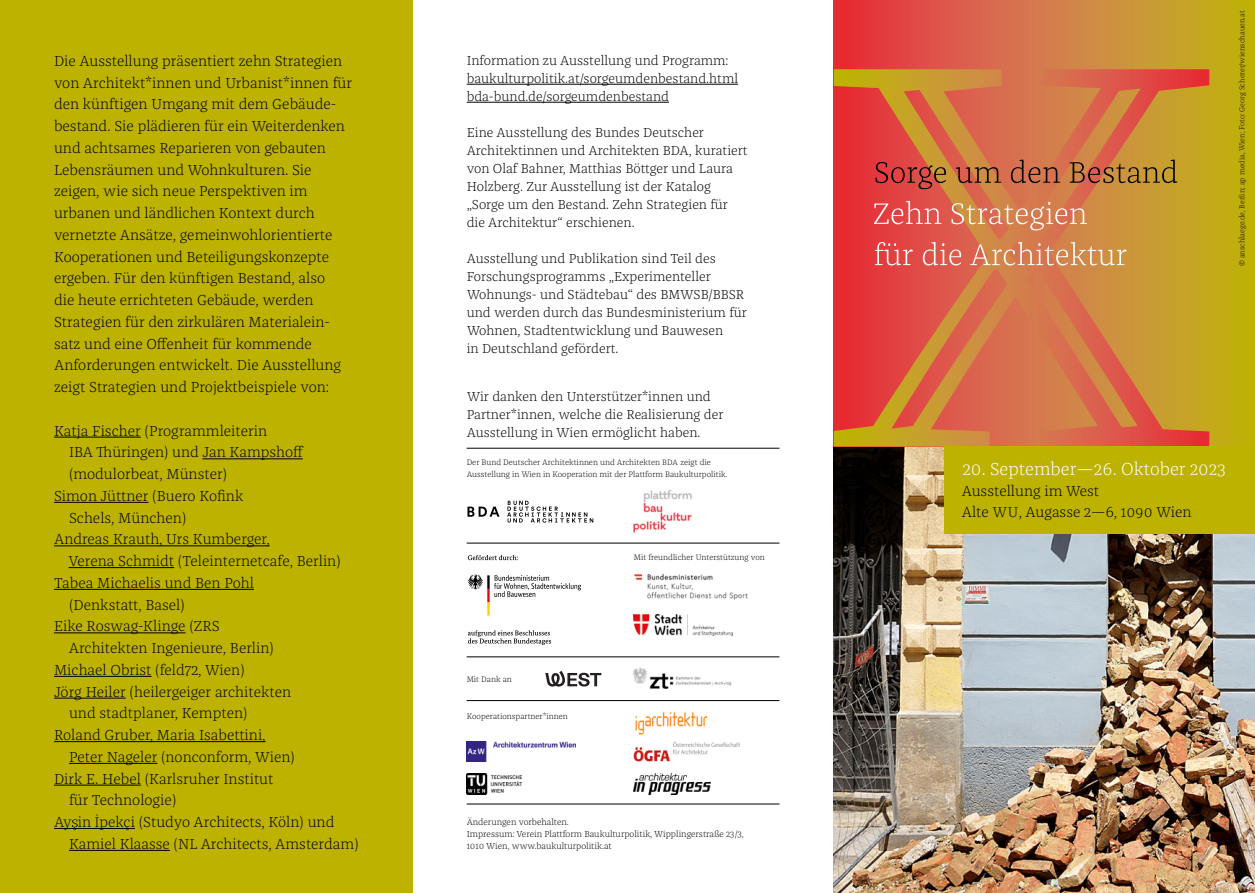
<style>
.page{position:relative;width:1255px;height:893px;background:#fff}
.page>*{position:absolute;margin:0;border:0;box-sizing:border-box;transform-origin:0 0}
.t1{font:300 18px "Franziska OT";color:#fff}
.t2{font:300 15px/21.8px "Franziska OT";color:#000}
.t3{font:300 13.5px/18px "Franziska OT";color:#000}
.t4{font:300 9px/12px "Franziska OT";color:#000}
.t5{font:300 8.25px/12px "Franziska OT";color:#000}
.t6{font:300 7.5px "Franziska OT";color:#000}
.s1{font-size:7.95px}
.s2{font-size:8.7px}
.s3{font-size:17.4px}
.s4{font-size:14.55px}
</style>
<div class="page">
<div style="left:0;top:0;width:412px;height:893px;background:#beb200"></div>
<img style="left:833px;top:446px;width:421px;height:447px">
<svg style="left:833px;top:0;width:421px;height:446px;background:#cc8a2a"></svg>
<svg style="left:833px;top:69px;width:376px;height:377px;background:#d4723d"></svg>
<svg style="left:874px;top:242px;width:252px;height:23px;background:#dd8566"></svg>
<svg style="left:873px;top:201px;width:213px;height:29px;background:#de7d62"></svg>
<svg style="left:875px;top:160px;width:302px;height:29px;background:#b6663a"></svg>
<div style="left:944px;top:446px;width:310px;height:88px;background:#beb200"></div>
<hr style="left:466px;top:84px;width:272px;height:1px;background:#000">
<hr style="left:466px;top:102px;width:203px;height:1px;background:#000">
<img style="left:633px;top:667px;width:99px;height:22px">
<svg style="left:545px;top:671px;width:56px;height:16px"></svg>
<img style="left:634px;top:573px;width:114px;height:27px">
<img style="left:634px;top:615px;width:98px;height:20px">
<svg style="left:468px;top:555px;width:50px;height:5px"></svg>
<svg style="left:468px;top:630px;width:83px;height:15px"></svg>
<svg style="left:467px;top:575px;width:114px;height:41px"></svg>
<hr style="left:466px;top:543px;width:313px;height:1px;background:#000">
<hr style="left:466px;top:657px;width:313px;height:1px;background:#000">
<hr style="left:466px;top:448px;width:313px;height:1px;background:#000">
<hr style="left:466px;top:700px;width:313px;height:1px;background:#000">
<hr style="left:466px;top:804px;width:313px;height:1px;background:#000">
<img style="left:466px;top:742px;width:109px;height:20px">
<img style="left:466px;top:773px;width:55px;height:21px">
<img style="left:634px;top:742px;width:106px;height:19px">
<img style="left:634px;top:774px;width:76px;height:20px">
<img style="left:634px;top:711px;width:74px;height:23px">
<img style="left:633px;top:490px;width:59px;height:43px">
<svg style="left:507px;top:501px;width:86px;height:22px"></svg>
<svg style="left:467px;top:507px;width:32px;height:10px"></svg>
<hr style="left:54px;top:437px;width:87px;height:1px;background:#000">
<hr style="left:202px;top:459px;width:101px;height:1px;background:#000">
<hr style="left:54px;top:502px;width:94px;height:1px;background:#000">
<hr style="left:54px;top:546px;width:215px;height:1px;background:#000">
<hr style="left:69px;top:567px;width:105px;height:1px;background:#000">
<hr style="left:54px;top:589px;width:200px;height:1px;background:#000">
<hr style="left:54px;top:633px;width:132px;height:1px;background:#000">
<hr style="left:54px;top:676px;width:97px;height:1px;background:#000">
<hr style="left:54px;top:698px;width:72px;height:1px;background:#000">
<hr style="left:54px;top:741px;width:211px;height:1px;background:#000">
<hr style="left:69px;top:763px;width:88px;height:1px;background:#000">
<hr style="left:54px;top:785px;width:87px;height:1px;background:#000">
<hr style="left:69px;top:850px;width:101px;height:1px;background:#000">
<svg style="left:72px;top:819px;width:6px;height:11px"></svg>
<svg style="left:95px;top:814px;width:4px;height:13px"></svg>
<hr style="left:54px;top:828px;width:81px;height:1px;background:#000">
<p class="t2" style="left:54px;top:50px;width:300px">Die Ausstellung präsentiert zehn Strategien von Architekt*innen und Urbanist*innen für den künftigen Umgang mit dem Gebäude&shy;bestand. Sie plädieren für ein Weiterdenken und achtsames Reparieren von gebauten Lebensräumen und Wohnkulturen. Sie zeigen, wie sich neue Perspektiven im urbanen und ländlichen Kontext durch vernetzte Ansätze, gemeinwohlorientierte Kooperationen und Beteiligungskonzepte ergeben. Für den künftigen Bestand, also<br>die heute errichteten Gebäude, werden Strategien für den zirkulären Materialein&shy;satz und eine Offenheit für kommende Anforderungen entwickelt. Die Ausstellung zeigt Strategien und Projektbeispiele von:</p>
<p class="t2" style="left:54px;top:420px;width:215px">Katja Fischer (Programmleiterin</p>
<p class="t2" style="left:69px;top:442px;width:236px">IBA Thüringen) und Jan Kampshoff</p>
<p class="t2" style="left:69px;top:463px;width:160px">(modulorbeat, Münster)</p>
<p class="t2" style="left:54px;top:485px;width:191px">Simon Jüttner (Buero Kofink</p>
<p class="t2" style="left:69px;top:507px;width:119px">Schels, München)</p>
<p class="t2" style="left:54px;top:529px;width:217px">Andreas Krauth, Urs Kumberger,</p>
<p class="t2" style="left:69px;top:550px;width:274px">Verena Schmidt (Teleinternetcafe, Berlin)</p>
<p class="t2" style="left:54px;top:572px;width:201px">Tabea Michaelis und Ben Pohl</p>
<p class="t2" style="left:69px;top:594px;width:117px">(Denkstatt, Basel)</p>
<p class="t2" style="left:54px;top:616px;width:167px">Eike Roswag-Klinge (ZRS</p>
<p class="t2" style="left:69px;top:637px;width:206px">Architekten Ingenieure, Berlin)</p>
<p class="t2" style="left:54px;top:659px;width:192px">Michael Obrist (feld72, Wien)</p>
<p class="t2" style="left:54px;top:681px;width:239px">Jörg Heiler (heilergeiger architekten</p>
<p class="t2" style="left:69px;top:703px;width:180px">und stadtplaner, Kempten)</p>
<p class="t2" style="left:54px;top:724px;width:213px">Roland Gruber, Maria Isabettini,</p>
<p class="t2" style="left:69px;top:746px;width:227px">Peter Nageler (nonconform, Wien)</p>
<p class="t2" style="left:54px;top:768px;width:221px">Dirk E. Hebel (Karlsruher Institut</p>
<p class="t2" style="left:69px;top:790px;width:109px">für Technologie)</p>
<p class="t2" style="left:54px;top:811px;width:282px">Ay in pekçi (Studyo Architects, Köln) und</p>
<p class="t2" style="left:69px;top:833px;width:291px">Kamiel Klaasse (NL Architects, Amsterdam)</p>
<p class="t3" style="left:466px;top:52px;width:273px">Information zu Ausstellung und Programm: baukulturpolitik.at/sorgeumdenbestand.html bda-bund.de/sorgeumdenbestand</p>
<p class="t3" style="left:466px;top:124px;width:282px">Eine Ausstellung des Bundes Deutscher Architektinnen und Architekten BDA, kuratiert von Olaf Bahner, Matthias Böttger und Laura Holzberg. Zur Ausstellung ist der Katalog „Sorge um den Bestand. Zehn Strategien für die Architektur“ erschienen.</p>
<p class="t3" style="left:466px;top:250px;width:281px">Ausstellung und Publikation sind Teil des Forschungsprogramms „Experimenteller Wohnungs- und Städtebau“ des BMWSB/BBSR und werden durch das Bundesministerium für Wohnen, Stadtentwicklung und Bauwesen<br>in Deutschland gefördert.</p>
<p class="t3" style="left:466px;top:387px;width:258px">Wir danken den Unterstützer*innen und<br>Partner*innen, welche die Realisierung der<br>Ausstellung in Wien ermöglicht haben.</p>
<p class="t5" style="left:466px;top:456px;width:262px">Der Bund Deutscher Architektinnen und Architekten <span class="s1">BDA</span> zeigt die<br>Ausstellung in Wien in Kooperation mit der Plattform Baukulturpolitik.</p>
<p class="t5" style="left:466px;top:673px;width:47px">Mit Dank an</p>
<p class="t5" style="left:467px;top:710px;width:103px">Kooperationspartner*innen</p>
<p class="t5" style="left:634px;top:551px;width:132px">Mit freundlicher Unterstützung von</p>
<p class="t4" style="left:466px;top:816px;width:279px">Änderungen vorbehalten.<br>Impressum: Verein Plattform Baukulturpolitik, Wipplingerstraße <span class="s2">23</span>/3,<br><span class="s2">1010</span> Wien, www.baukulturpolitik.at</p>
<p class="t6" style="left:1237px;top:266px;width:257px;rotate:-90deg">© anschlaege.de, Berlin; ap media, Wien; Foto: Georg Scherer/wienschauen.at</p>
<p class="t1" style="left:962px;top:459px;width:265px"><span class="s3">20</span>. September—<span class="s3">26</span>. Oktober <span class="s3">2023</span></p>
<p class="t2" style="left:961px;top:481px;width:231px;line-height:21px">Ausstellung im West<br>Alte <span class="s4">WU</span>, Augasse 2—6, <span class="s4">1090</span> Wien</p>
</div>
